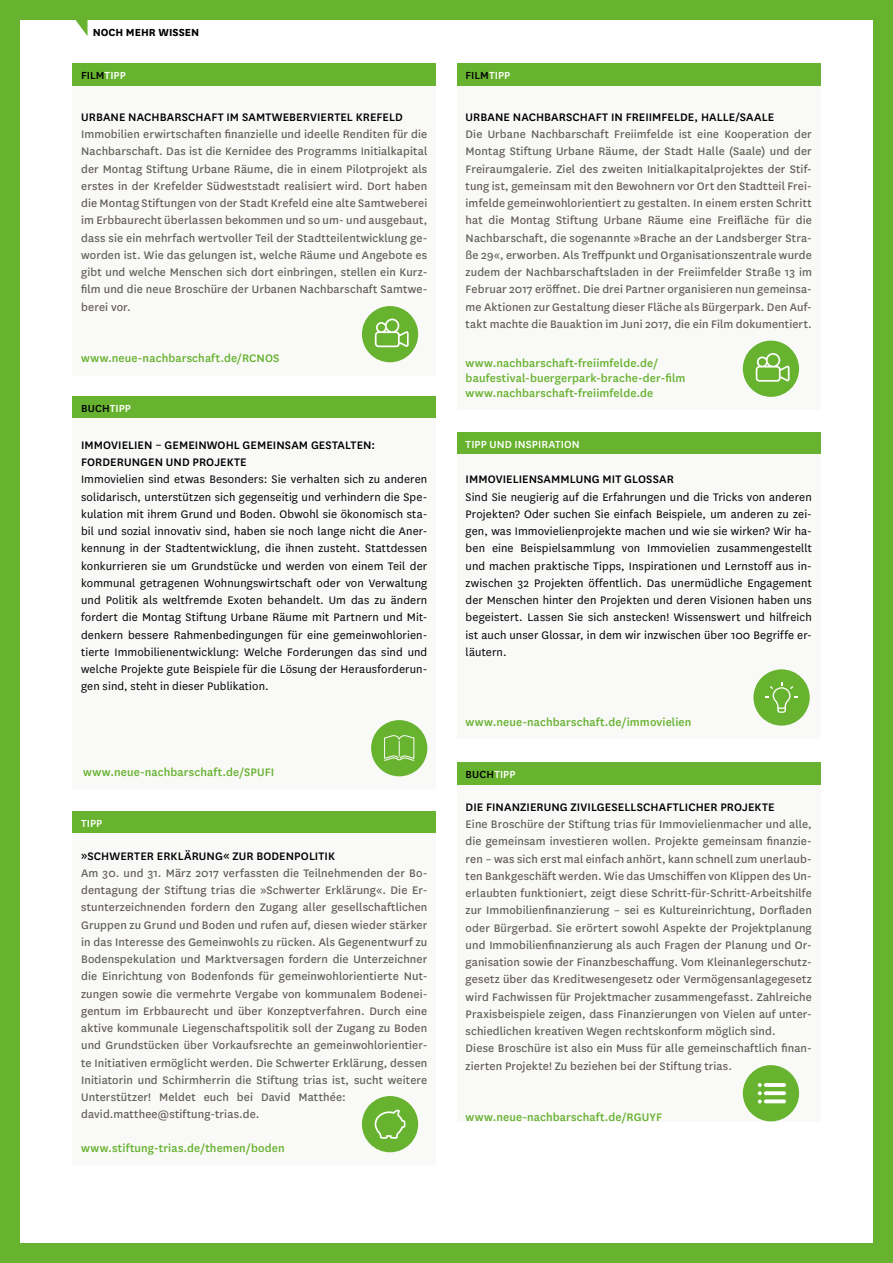
<style>
.page{position:relative;width:893px;height:1263px;background:#fff}
.page>*{position:absolute;margin:0;border:0;box-sizing:border-box;transform-origin:0 0}
.Laftext{font:12.75px/17.2px "National";letter-spacing:.01em;color:#605c53;text-align:justify}
.t1{font:12.75px/17.2px "National";letter-spacing:.01em;color:#000001;text-align:justify}
.Laftext-2{font:500 12.75px/15px "National";letter-spacing:.01em;color:#67b22f}
.Laftext-3{font:500 12.75px/17.2px "National";letter-spacing:.01em;color:#000001}
.t2{font:500 12px "National";letter-spacing:.01em;color:#000001}
.t3{font:500 12px "National";letter-spacing:.005em;color:#fff}
.t4{font:700 12px "National";color:#000001}
.s1{color:#fff}
</style>
<div class="page">
<div style="left:0;top:0;width:893px;height:19px;background:#67b22f"></div>
<div style="left:874px;top:0;width:19px;height:1263px;background:#67b22f"></div>
<svg style="left:73px;top:19px;width:15px;height:17px"></svg>
<div style="left:73px;top:63px;width:363px;height:23px;background:#67b22f"></div>
<div style="left:457px;top:63px;width:363px;height:23px;background:#67b22f"></div>
<div style="left:73px;top:86px;width:363px;height:289px;background:#f9f9f8"></div>
<div style="left:457px;top:86px;width:363px;height:323px;background:#f9f9f8"></div>
<div style="left:362px;top:306px;width:56px;height:56px;background:#67b22f;border-radius:50%"></div>
<svg style="left:375px;top:319px;width:34px;height:28px"></svg>
<div style="left:743px;top:341px;width:56px;height:56px;background:#67b22f;border-radius:50%"></div>
<svg style="left:756px;top:353px;width:34px;height:29px"></svg>
<div style="left:0;top:0;width:19px;height:1263px;background:#67b22f"></div>
<div style="left:0;top:1244px;width:893px;height:19px;background:#67b22f"></div>
<div style="left:457px;top:762px;width:363px;height:23px;background:#67b22f"></div>
<div style="left:457px;top:785px;width:363px;height:336px;background:#f9f9f8"></div>
<svg style="left:743px;top:1065px;width:56px;height:56px"></svg>
<div style="left:73px;top:396px;width:363px;height:23px;background:#67b22f"></div>
<div style="left:73px;top:419px;width:363px;height:370px;background:#f9f9f8"></div>
<div style="left:371px;top:720px;width:56px;height:56px;background:#67b22f;border-radius:50%"></div>
<svg style="left:384px;top:735px;width:30px;height:26px"></svg>
<div style="left:457px;top:432px;width:363px;height:22px;background:#67b22f"></div>
<div style="left:457px;top:454px;width:363px;height:284px;background:#f9f9f8"></div>
<div style="left:73px;top:811px;width:363px;height:22px;background:#67b22f"></div>
<div style="left:73px;top:833px;width:363px;height:332px;background:#f9f9f8"></div>
<div style="left:362px;top:1096px;width:56px;height:56px;background:#67b22f;border-radius:50%"></div>
<svg style="left:375px;top:1110px;width:30px;height:29px"></svg>
<div style="left:753px;top:669px;width:57px;height:57px;background:#67b22f;border-radius:50%"></div>
<svg style="left:766px;top:682px;width:31px;height:31px"></svg>
<p class="t4" style="left:93px;top:24px;width:108px">NOCH MEHR WISSEN</p>
<p class="t2" style="left:81px;top:67px;width:46px">FILM<span class="s1">TIPP</span></p>
<p class="Laftext-3" style="left:81px;top:108px;width:323px">URBANE NACHBARSCHAFT IM SAMTWEBERVIERTEL KREFELD</p>
<p class="Laftext" style="left:81px;top:125px;width:348px">Immobilien erwirtschaften finanzielle und ideelle Renditen für die Nachbarschaft. Das ist die Kernidee des Programms Initialkapital der Montag Stiftung Urbane Räume, die in einem Pilotprojekt als erstes in der Krefelder Südweststadt realisiert wird. Dort haben die Montag Stiftungen von der Stadt Krefeld eine alte Samtweberei im Erbbaurecht überlassen bekommen und so um- und ausgebaut, dass sie ein mehrfach wertvoller Teil der Stadtteilentwicklung ge&shy;worden ist. Wie das gelungen ist, welche Räume und Angebote es gibt und welche Menschen sich dort einbringen, stellen ein Kurz&shy;film und die neue Broschüre der Urbanen Nachbarschaft Samtwe&shy;berei vor.</p>
<p class="t2" style="left:466px;top:67px;width:46px">FILM<span class="s1">TIPP</span></p>
<p class="Laftext-3" style="left:466px;top:108px;width:310px">URBANE NACHBARSCHAFT IN FREIIMFELDE, HALLE/SAALE</p>
<p class="Laftext" style="left:466px;top:125px;width:348px">Die Urbane Nachbarschaft Freiimfelde ist eine Kooperation der Montag Stiftung Urbane Räume, der Stadt Halle (Saale) und der Freiraumgalerie. Ziel des zweiten Initialkapitalprojektes der Stif&shy;tung ist, gemeinsam mit den Bewohnern vor Ort den Stadtteil Frei&shy;imfelde gemeinwohlorientiert zu gestalten. In einem ersten Schritt hat die Montag Stiftung Urbane Räume eine Freifläche für die Nachbarschaft, die sogenannte »Brache an der Landsberger Stra&shy;ße 29«, erworben. Als Treffpunkt und Organisationszentrale wurde zudem der Nachbarschaftsladen in der Freiimfelder Straße 13 im Februar 2017 eröffnet. Die drei Partner organisieren nun gemeinsa&shy;me Aktionen zur Gestaltung dieser Fläche als Bürgerpark. Den Auf&shy;takt machte die Bauaktion im Juni 2017, die ein Film dokumentiert.</p>
<p class="Laftext-2" style="left:81px;top:350px;width:200px">www.neue-nachbarschaft.de/RCNOS</p>
<p class="Laftext-2" style="left:466px;top:355px;width:221px">www.nachbarschaft-freiimfelde.de/ baufestival-buergerpark-brache-der-film</p>
<p class="Laftext-2" style="left:466px;top:385px;width:189px">www.nachbarschaft-freiimfelde.de</p>
<p class="t2" style="left:81px;top:400px;width:51px">BUCH<span class="s1">TIPP</span></p>
<p class="Laftext-3" style="left:81px;top:436px;width:296px">IMMOVIELIEN – GEMEINWOHL GEMEINSAM GESTALTEN:<br>FORDERUNGEN UND PROJEKTE</p>
<p class="t1" style="left:81px;top:470px;width:348px">Immovielien sind etwas Besonders: Sie verhalten sich zu anderen solidarisch, unterstützen sich gegenseitig und verhindern die Spe&shy;kulation mit ihrem Grund und Boden. Obwohl sie ökonomisch sta&shy;bil und sozial innovativ sind, haben sie noch lange nicht die Aner&shy;kennung in der Stadtentwicklung, die ihnen zusteht. Stattdessen konkurrieren sie um Grundstücke und werden von einem Teil der kommunal getragenen Wohnungswirtschaft oder von Verwaltung und Politik als weltfremde Exoten behandelt. Um das zu ändern fordert die Montag Stiftung Urbane Räume mit Partnern und Mit&shy;denkern bessere Rahmenbedingungen für eine gemeinwohlorien&shy;tierte Immobilienentwicklung: Welche Forderungen das sind und welche Projekte gute Beispiele für die Lösung der Herausforderun&shy;gen sind, steht in dieser Publikation.</p>
<p class="Laftext-2" style="left:83px;top:763px;width:192px">www.neue-nachbarschaft.de/SPUFI</p>
<p class="t3" style="left:81px;top:815px;width:23px">TIPP</p>
<p class="Laftext-3" style="left:81px;top:846px;width:255px">»SCHWERTER ERKLÄRUNG« ZUR BODENPOLITIK</p>
<p class="Laftext" style="left:81px;top:864px;width:348px;text-align:left">Am 30. und 31. März 2017 verfassten die Teilnehmenden der Bo&shy;dentagung der Stiftung trias die »Schwerter Erklärung«. Die Er&shy;stunterzeichnenden fordern den Zugang aller gesellschaftlichen Gruppen zu Grund und Boden und rufen auf, diesen wieder stärker in das Interesse des Gemeinwohls zu rücken. Als Gegenentwurf zu Bodenspekulation und Marktversagen fordern die Unterzeichner die Einrichtung von Bodenfonds für gemeinwohlorientierte Nut&shy;zungen sowie die vermehrte Vergabe von kommunalem Bodenei&shy;gentum im Erbbaurecht und über Konzeptverfahren. Durch eine aktive kommunale Liegenschaftspolitik soll der Zugang zu Boden und Grundstücken über Vorkaufsrechte an gemeinwohlorientier&shy;te Initiativen ermöglicht werden. Die Schwerter Erklärung, dessen Initiatorin und Schirmherrin die Stiftung trias ist, sucht weitere Unterstützer! Meldet euch bei David Matthée: david.matthee@stiftung-trias.de.</p>
<p class="Laftext-2" style="left:81px;top:1140px;width:205px">www.stiftung-trias.de/themen/boden</p>
<p class="t3" style="left:466px;top:436px;width:116px">TIPP UND INSPIRATION</p>
<p class="Laftext-3" style="left:466px;top:470px;width:210px">IMMOVIELIENSAMMLUNG MIT GLOSSAR</p>
<p class="t1" style="left:466px;top:488px;width:348px">Sind Sie neugierig auf die Erfahrungen und die Tricks von anderen Projekten? Oder suchen Sie einfach Beispiele, um anderen zu zei&shy;gen, was Immovielienprojekte machen und wie sie wirken? Wir ha&shy;ben eine Beispielsammlung von Immovielien zusammengestellt und machen praktische Tipps, Inspirationen und Lernstoff aus in&shy;zwischen 32 Projekten öffentlich. Das unermüdliche Engagement der Menschen hinter den Projekten und deren Visionen haben uns begeistert. Lassen Sie sich anstecken! Wissenswert und hilfreich ist auch unser Glossar, in dem wir inzwischen über 100 Begriffe er&shy;läutern.</p>
<p class="Laftext-2" style="left:466px;top:713px;width:227px">www.neue-nachbarschaft.de/immovielien</p>
<p class="t2" style="left:466px;top:766px;width:51px">BUCH<span class="s1">TIPP</span></p>
<p class="Laftext-3" style="left:466px;top:797px;width:310px">DIE FINANZIERUNG ZIVILGESELLSCHAFTLICHER PROJEKTE</p>
<p class="Laftext" style="left:466px;top:815px;width:348px">Eine Broschüre der Stiftung trias für Immovielienmacher und alle, die gemeinsam investieren wollen. Projekte gemeinsam finanzie&shy;ren – was sich erst mal einfach anhört, kann schnell zum unerlaub&shy;ten Bankgeschäft werden. Wie das Umschiffen von Klippen des Un&shy;erlaubten funktioniert, zeigt diese Schritt-für-Schritt-Arbeitshilfe zur Immobilienfinanzierung – sei es Kultureinrichtung, Dorfladen oder Bürgerbad. Sie erörtert sowohl Aspekte der Projektplanung und Immobilienfinanzierung als auch Fragen der Planung und Or&shy;ganisation sowie der Finanzbeschaffung. Vom Kleinanlegerschutz&shy;gesetz über das Kreditwesengesetz oder Vermögensanlagegesetz wird Fachwissen für Projektmacher zusammengefasst. Zahlreiche Praxisbeispiele zeigen, dass Finanzierungen von Vielen auf unter&shy;schiedlichen kreativen Wegen rechtskonform möglich sind.</p>
<p class="Laftext" style="left:466px;top:1039px;width:348px">Diese Broschüre ist also ein Muss für alle gemeinschaftlich finan&shy;zierten Projekte! Zu beziehen bei der Stiftung trias.</p>
<p class="Laftext-2" style="left:466px;top:1109px;width:198px">www.neue-nachbarschaft.de/RGUYF</p>
</div>
